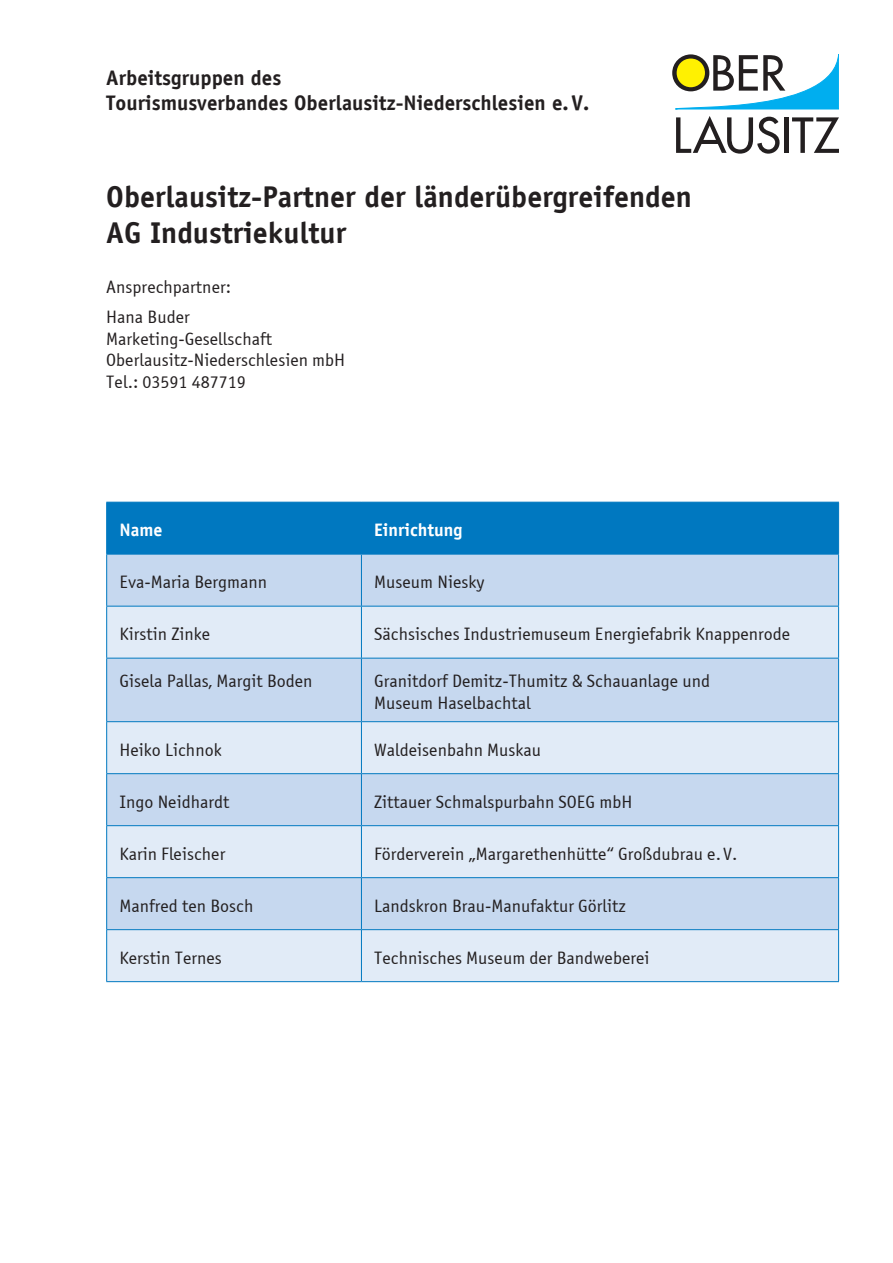
<style>
.page{position:relative;width:893px;height:1263px;background:#fff}
.page>*{position:absolute;margin:0;border:0;box-sizing:border-box;transform-origin:0 0}
.t1{font:700 30px/36px "Officina Sans";color:#231f20}
.t2{font:700 21px/25.2px "Officina Sans";color:#231f20}
.t3{font:18px/21.6px "Officina Sans E Book";color:#231f20}
.t4{font:700 18px "Officina Sans";color:#fff}
</style>
<div class="page">
<svg style="left:672px;top:54px;width:167px;height:100px"></svg>
<div style="left:107px;top:503px;width:731px;height:51px;background:#0078c0"></div>
<div style="left:107px;top:555px;width:731px;height:51px;background:#c6d8ef"></div>
<svg style="left:107px;top:607px;width:731px;height:374px;background:#d4e2f3"></svg>
<hr style="left:106px;top:554px;width:1px;height:52px;background:#0078c0">
<hr style="left:361px;top:554px;width:1px;height:52px;background:#0078c0">
<hr style="left:838px;top:554px;width:1px;height:52px;background:#0078c0">
<hr style="left:106px;top:606px;width:255px;height:1px;background:#0078c0">
<hr style="left:106px;top:606px;width:1px;height:52px;background:#0078c0">
<hr style="left:361px;top:606px;width:478px;height:1px;background:#0078c0">
<hr style="left:361px;top:606px;width:1px;height:52px;background:#0078c0">
<hr style="left:838px;top:606px;width:1px;height:52px;background:#0078c0">
<hr style="left:106px;top:658px;width:255px;height:1px;background:#0078c0">
<hr style="left:106px;top:658px;width:1px;height:63px;background:#0078c0">
<hr style="left:361px;top:658px;width:478px;height:1px;background:#0078c0">
<hr style="left:361px;top:658px;width:1px;height:63px;background:#0078c0">
<hr style="left:838px;top:658px;width:1px;height:63px;background:#0078c0">
<hr style="left:106px;top:721px;width:255px;height:1px;background:#0078c0">
<hr style="left:106px;top:722px;width:1px;height:51px;background:#0078c0">
<hr style="left:361px;top:721px;width:478px;height:1px;background:#0078c0">
<hr style="left:361px;top:722px;width:1px;height:51px;background:#0078c0">
<hr style="left:838px;top:722px;width:1px;height:51px;background:#0078c0">
<hr style="left:106px;top:773px;width:255px;height:1px;background:#0078c0">
<hr style="left:106px;top:774px;width:1px;height:51px;background:#0078c0">
<hr style="left:361px;top:773px;width:478px;height:1px;background:#0078c0">
<hr style="left:361px;top:774px;width:1px;height:51px;background:#0078c0">
<hr style="left:838px;top:774px;width:1px;height:51px;background:#0078c0">
<hr style="left:106px;top:825px;width:255px;height:1px;background:#0078c0">
<hr style="left:106px;top:826px;width:1px;height:51px;background:#0078c0">
<hr style="left:361px;top:825px;width:478px;height:1px;background:#0078c0">
<hr style="left:361px;top:826px;width:1px;height:51px;background:#0078c0">
<hr style="left:838px;top:826px;width:1px;height:51px;background:#0078c0">
<hr style="left:106px;top:877px;width:255px;height:1px;background:#0078c0">
<hr style="left:106px;top:878px;width:1px;height:51px;background:#0078c0">
<hr style="left:361px;top:877px;width:478px;height:1px;background:#0078c0">
<hr style="left:361px;top:878px;width:1px;height:51px;background:#0078c0">
<hr style="left:838px;top:878px;width:1px;height:51px;background:#0078c0">
<hr style="left:106px;top:929px;width:255px;height:1px;background:#0078c0">
<hr style="left:106px;top:930px;width:1px;height:51px;background:#0078c0">
<hr style="left:361px;top:929px;width:478px;height:1px;background:#0078c0">
<hr style="left:361px;top:930px;width:1px;height:51px;background:#0078c0">
<hr style="left:838px;top:930px;width:1px;height:51px;background:#0078c0">
<hr style="left:106px;top:981px;width:255px;height:1px;background:#0078c0">
<hr style="left:361px;top:981px;width:478px;height:1px;background:#0078c0">
<hr style="left:106px;top:502px;width:255px;height:1px;background:#0078c0">
<hr style="left:106px;top:502px;width:1px;height:52px;background:#0078c0">
<hr style="left:361px;top:502px;width:478px;height:1px;background:#0078c0">
<hr style="left:361px;top:502px;width:1px;height:52px;background:#0078c0">
<hr style="left:838px;top:502px;width:1px;height:52px;background:#0078c0">
<hr style="left:106px;top:554px;width:255px;height:1px;background:#0078c0">
<hr style="left:361px;top:554px;width:478px;height:1px;background:#0078c0">
<p class="t2" style="left:106px;top:65px;width:484px">Arbeitsgruppen des<br>Tourismusverbandes Oberlausitz-Niederschlesien e.V.</p>
<h1 class="t1" style="left:106px;top:179px;width:587px">Oberlausitz-Partner der länderübergreifenden<br>AG Industriekultur</h1>
<p class="t3" style="left:106px;top:272px;width:126px;line-height:30.2px">Ansprechpartner:<br>Hana Buder</p>
<p class="t3" style="left:106px;top:328px;width:240px">Marketing-Gesellschaft<br>Oberlausitz-Niederschlesien mbH<br>Tel.: 03591 487719</p>
<p class="t4" style="left:119px;top:518px;width:45px">Name</p>
<p class="t4" style="left:374px;top:518px;width:90px">Einrichtung</p>
<p class="t3" style="left:119px;top:572px;width:149px">Eva-Maria Bergmann</p>
<p class="t3" style="left:374px;top:572px;width:112px">Museum Niesky</p>
<p class="t3" style="left:119px;top:624px;width:92px">Kirstin Zinke</p>
<p class="t3" style="left:374px;top:624px;width:418px">Sächsisches Industriemuseum Energiefabrik Knappenrode</p>
<p class="t3" style="left:119px;top:670px;width:195px">Gisela Pallas, Margit Boden</p>
<p class="t3" style="left:374px;top:670px;width:337px">Granitdorf Demitz-Thumitz &amp; Schauanlage und<br>Museum Haselbachtal</p>
<p class="t3" style="left:119px;top:739px;width:104px">Heiko Lichnok</p>
<p class="t3" style="left:374px;top:739px;width:169px">Waldeisenbahn Muskau</p>
<p class="t3" style="left:119px;top:791px;width:111px">Ingo Neidhardt</p>
<p class="t3" style="left:374px;top:791px;width:260px">Zittauer Schmalspurbahn SOEG mbH</p>
<p class="t3" style="left:119px;top:843px;width:107px">Karin Fleischer</p>
<p class="t3" style="left:374px;top:843px;width:365px">Förderverein „Margarethenhütte“ Großdubrau e. V.</p>
<p class="t3" style="left:119px;top:895px;width:135px">Manfred ten Bosch</p>
<p class="t3" style="left:374px;top:895px;width:253px">Landskron Brau-Manufaktur Görlitz</p>
<p class="t3" style="left:119px;top:947px;width:104px">Kerstin Ternes</p>
<p class="t3" style="left:374px;top:947px;width:277px">Technisches Museum der Bandweberei</p>
</div>
